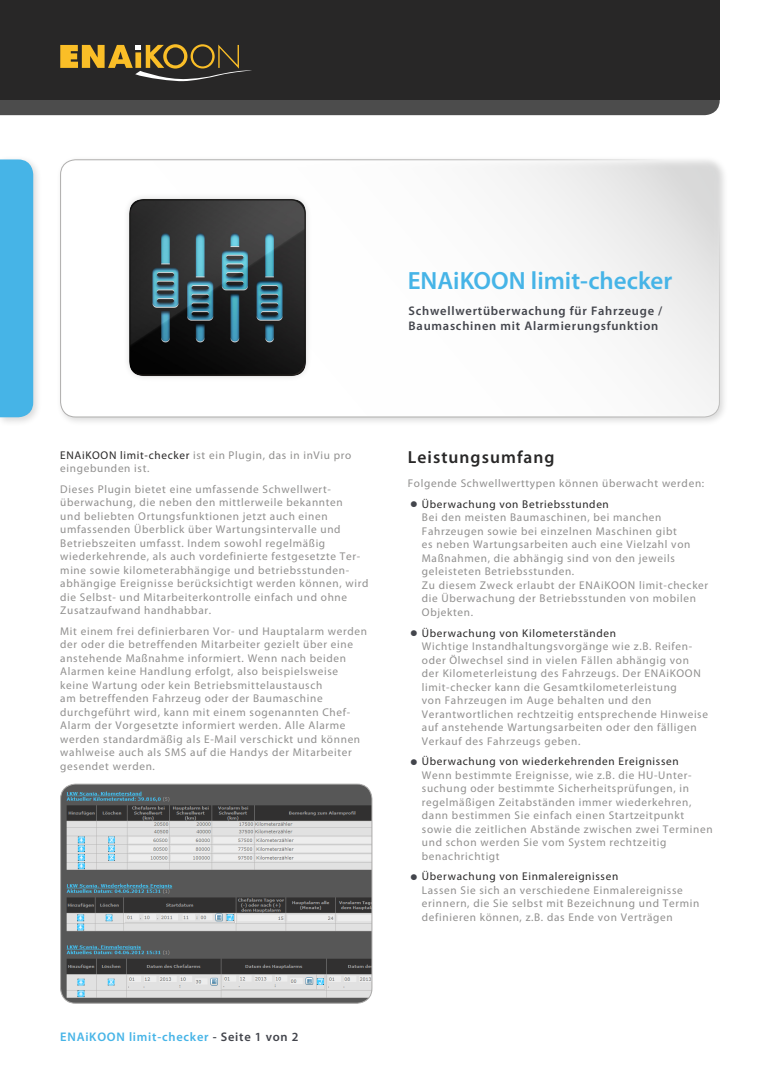
<style>
.page{position:relative;width:780px;height:1088px;background:#fff}
.page>*{position:absolute;margin:0;border:0;box-sizing:border-box;transform-origin:0 0}
.t1{font:600 25px "Myriad Pro";color:#46b4e7}
.t2{font:600 17.5px "Myriad Pro";letter-spacing:.06em;color:#282727}
.t3{font:600 12.5px/15px "Myriad Pro";letter-spacing:.06em;color:#43454c}
.t4{font:600 12.5px "Myriad Pro";letter-spacing:.06em;color:#46b4e7}
.t5{font:11.25px/13.5px "Myriad Pro";letter-spacing:.06em;color:#908f8e}
.s1{color:#282727}
.s2{font-weight:700;font-size:22.5px;color:#43454c}
.s3{color:#43454c}
</style>
<div class="page">
<div style="left:56px;top:155px;width:673px;height:272px;background:#000;opacity:.15"></div>
<svg style="left:61px;top:160px;width:658px;height:257px"></svg>
<div style="left:60px;top:159px;width:659px;height:258px;border:1px solid #afaead;border-radius:15px"></div>
<div style="left:0;top:0;width:719px;height:99px;background:#282727"></div>
<div style="left:0;top:155px;width:42px;height:271px;background:#000;opacity:.15"></div>
<div style="left:0;top:159px;width:33px;height:258px;background:#46b4e7"></div>
<svg style="left:0;top:44px;width:719px;height:71px"></svg>
<div style="left:122px;top:193px;width:190px;height:190px;background:#fbfbfb"></div>
<img style="left:128px;top:198px;width:179px;height:179px">
<img style="left:61px;top:784px;width:311px;height:219px">
<div style="left:60px;top:784px;width:312px;height:219px;border:1px solid #afaead;border-radius:15px"></div>
<h1 class="t1" style="left:407px;top:265px;width:266px">ENAiKOON limit-checker</h1>
<p class="t3" style="left:408px;top:303px;width:255px">Schwellwertüberwachung für Fahrzeuge /<br>Baumaschinen mit Alarmierungsfunktion</p>
<p class="t5" style="left:60px;top:448px;width:293px"><span class="s1">ENAiKOON limit-checker</span> ist ein Plugin, das in inViu pro eingebunden ist.</p>
<p class="t5" style="left:60px;top:482px;width:310px">Dieses Plugin bietet eine umfassende Schwellwert&shy;überwachung, die neben den mittlerweile bekannten<br>und beliebten Ortungsfunktionen jetzt auch einen umfassenden Überblick über Wartungsintervalle und Betriebszeiten umfasst. Indem sowohl regelmäßig wiederkehrende, als auch vordefinierte festgesetzte Ter&shy;mine sowie kilometerabhängige und betriebsstunden&shy;abhängige Ereignisse berücksichtigt werden können, wird die Selbst- und Mitarbeiterkontrolle einfach und ohne Zusatzaufwand handhabbar.</p>
<p class="t5" style="left:60px;top:624px;width:308px">Mit einem frei definierbaren Vor- und Hauptalarm werden der oder die betreffenden Mitarbeiter gezielt über eine anstehende Maßnahme informiert. Wenn nach beiden Alarmen keine Handlung erfolgt, also beispielsweise keine Wartung oder kein Betriebsmittelaustausch<br>am betreffenden Fahrzeug oder der Baumaschine durchgeführt wird, kann mit einem sogenannten Chef-Alarm der Vorgesetzte informiert werden. Alle Alarme werden standardmäßig als E-Mail verschickt und können wahlweise auch als SMS auf die Handys der Mitarbeiter gesendet werden.</p>
<h2 class="t2" style="left:407px;top:446px;width:148px">Leistungsumfang</h2>
<p class="t5" style="left:407px;top:477px;width:298px">Folgende Schwellwerttypen können überwacht werden:</p>
<p class="t5" style="left:422px;top:497px;width:288px;text-indent:-12px"><span class="s2">•</span> <span class="s1">Überwachung von Betriebsstunden<br></span>Bei den meisten Baumaschinen, bei manchen Fahrzeugen sowie bei einzelnen Maschinen gibt<br>es neben Wartungsarbeiten auch eine Vielzahl von Maßnahmen, die abhängig sind von den jeweils geleisteten Betriebsstunden.<br>Zu diesem Zweck erlaubt der ENAiKOON limit-checker die Überwachung der Betriebsstunden von mobilen Objekten.</p>
<p class="t5" style="left:422px;top:626px;width:288px;text-indent:-12px"><span class="s2">•</span> <span class="s1">Überwachung von Kilometerständen<br></span>Wichtige Instandhaltungsvorgänge wie z.B. Reifen&shy;oder Ölwechsel sind in vielen Fällen abhängig von der Kilometerleistung des Fahrzeugs. Der ENAiKOON limit-checker kann die Gesamtkilometerleistung<br>von Fahrzeugen im Auge behalten und den Verantwortlichen rechtzeitig entsprechende Hinweise auf anstehende Wartungsarbeiten oder den fälligen Verkauf des Fahrzeugs geben.</p>
<p class="t5" style="left:422px;top:754px;width:292px;text-indent:-12px"><span class="s2">•</span> <span class="s1">Überwachung von wiederkehrenden Ereignissen<br></span>Wenn bestimmte Ereignisse, wie z.B. die HU-Unter&shy;suchung oder bestimmte Sicherheitsprüfungen, in regelmäßigen Zeitabständen immer wiederkehren, dann bestimmen Sie einfach einen Startzeitpunkt sowie die zeitlichen Abstände zwischen zwei Terminen und schon werden Sie vom System rechtzeitig benachrichtigt</p>
<p class="t5" style="left:422px;top:869px;width:279px;text-indent:-12px"><span class="s2">•</span> <span class="s1">Überwachung von Einmalereignissen<br></span>Lassen Sie sich an verschiedene Einmalereignisse erinnern, die Sie selbst mit Bezeichnung und Termin definieren können, z.B. das Ende von Verträgen</p>
<p class="t4" style="left:60px;top:1028px;width:240px">ENAiKOON limit-checker <span class="s3">- Seite 1 von 2</span></p>
</div>
